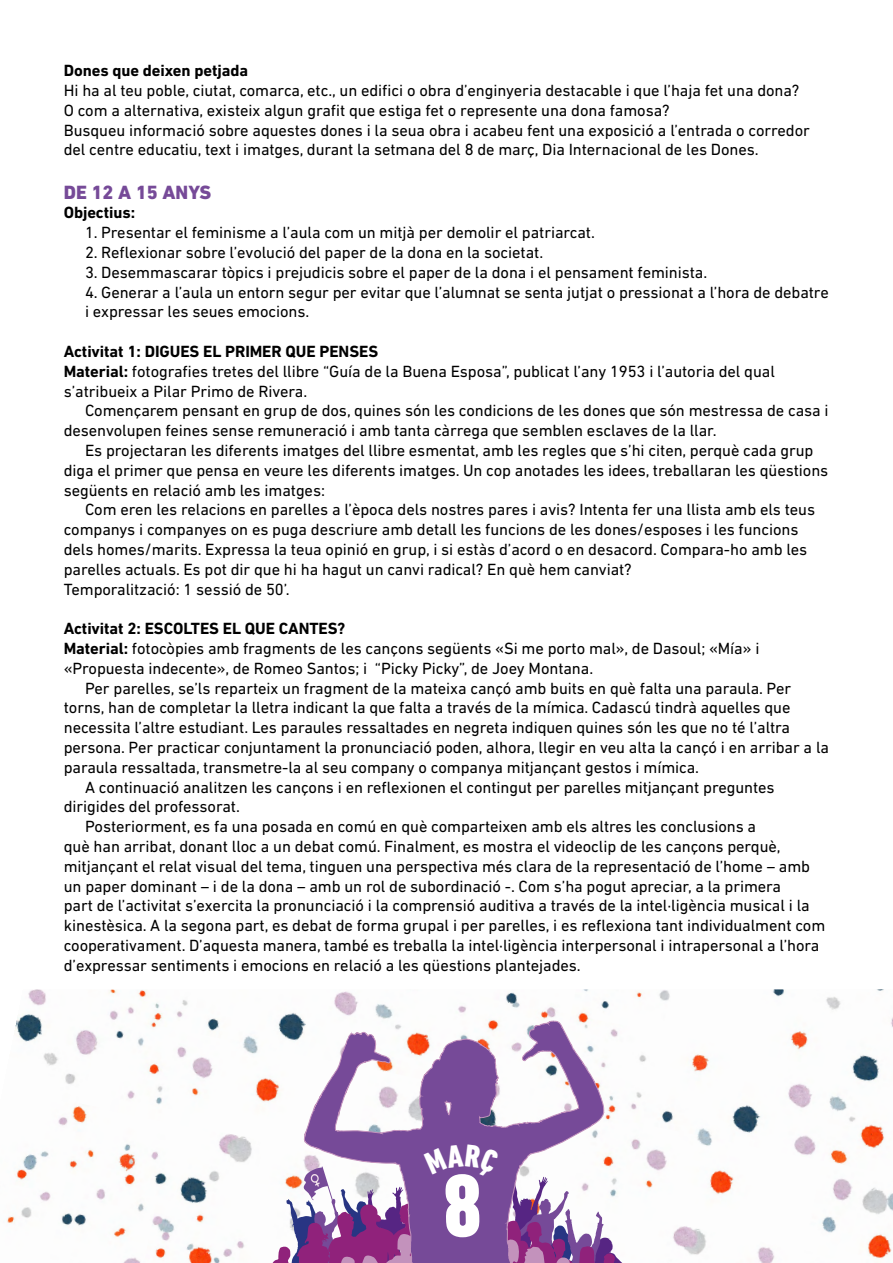
<style>
.page{position:relative;width:893px;height:1263px;background:#fff}
.page>*{position:absolute;margin:0;border:0;box-sizing:border-box;transform-origin:0 0}
.t1{font:800 19.5px "DIN Next LT Pro";color:#764a98}
.t2{font:16.5px/19.8px "DIN Next LT Pro";letter-spacing:-.005em;color:#000}
.t3{font:700 16.5px "DIN Next LT Pro";letter-spacing:-.005em;color:#000}
.s1{font-weight:700}
</style>
<div class="page">
<img style="left:7px;top:989px;width:886px;height:274px">
<svg style="left:304px;top:1020px;width:300px;height:124px"></svg>
<svg style="left:260px;top:1144px;width:369px;height:119px"></svg>
<p class="t3" style="left:64px;top:61px;width:186px">Dones que deixen petjada</p>
<p class="t2" style="left:64px;top:80px;width:748px">Hi ha al teu poble, ciutat, comarca, etc., un edifici o obra d’enginyeria destacable i que l’haja fet una dona?<br>O com a alternativa, existeix algun grafit que estiga fet o represente una dona famosa?<br>Busqueu informació sobre aquestes dones i la seua obra i acabeu fent una exposició a l’entrada o corredor del centre educatiu, text i imatges, durant la setmana del 8 de març, Dia Internacional de les Dones.</p>
<p class="t1" style="left:64px;top:180px;width:149px">DE 12 A 15 ANYS</p>
<p class="t3" style="left:64px;top:203px;width:73px">Objectius:</p>
<p class="t2" style="left:85px;top:222px;width:511px">1. Presentar el feminisme a l’aula com un mitjà per demolir el patriarcat.</p>
<p class="t2" style="left:85px;top:242px;width:460px">2. Reflexionar sobre l’evolució del paper de la dona en la societat.</p>
<p class="t2" style="left:85px;top:262px;width:624px">3. Desemmascarar tòpics i prejudicis sobre el paper de la dona i el pensament feminista.</p>
<p class="t2" style="left:85px;top:282px;width:745px">4. Generar a l’aula un entorn segur per evitar que l’alumnat se senta jutjat o pressionat a l’hora de debatre i expressar les seues emocions.</p>
<p class="t2" style="left:64px;top:341px;width:713px"><span class="s1">Activitat 1: DIGUES EL PRIMER QUE PENSES<br>Material:</span> fotografies tretes del llibre “Guía de la Buena Esposa”, publicat l’any 1953 i l’autoria del qual s’atribueix a Pilar Primo de Rivera.</p>
<p class="t2" style="left:64px;top:401px;width:766px;text-indent:21px">Començarem pensant en grup de dos, quines són les condicions de les dones que són mestressa de casa i desenvolupen feines sense remuneració i amb tanta càrrega que semblen esclaves de la llar.</p>
<p class="t2" style="left:64px;top:440px;width:766px;text-indent:21px">Es projectaran les diferents imatges del llibre esmentat, amb les regles que s’hi citen, perquè cada grup diga el primer que pensa en veure les diferents imatges. Un cop anotades les idees, treballaran les qüestions següents en relació amb les imatges:</p>
<p class="t2" style="left:64px;top:500px;width:753px;text-indent:21px">Com eren les relacions en parelles a l’època dels nostres pares i avis? Intenta fer una llista amb els teus companys i companyes on es puga descriure amb detall les funcions de les dones/esposes i les funcions dels homes/marits. Expressa la teua opinió en grup, i si estàs d’acord o en desacord. Compara-ho amb les parelles actuals. Es pot dir que hi ha hagut un canvi radical? En què hem canviat?<br>Temporalització: 1 sessió de 50’.</p>
<p class="t2" style="left:64px;top:618px;width:697px"><span class="s1">Activitat 2: ESCOLTES EL QUE CANTES?<br>Material:</span> fotocòpies amb fragments de les cançons següents «Si me porto mal», de Dasoul; «Mía» i «Propuesta indecente», de Romeo Santos; i “Picky Picky”, de Joey Montana.</p>
<p class="t2" style="left:85px;top:678px;width:708px">Per parelles, se’ls reparteix un fragment de la mateixa cançó amb buits en què falta una paraula. Per</p>
<p class="t2" style="left:64px;top:698px;width:728px">torns, han de completar la lletra indicant la que falta a través de la mímica. Cadascú tindrà aquelles que</p>
<p class="t2" style="left:64px;top:717px;width:728px">necessita l’altre estudiant. Les paraules ressaltades en negreta indiquen quines són les que no té l’altra</p>
<p class="t2" style="left:64px;top:737px;width:767px">persona. Per practicar conjuntament la pronunciació poden, alhora, llegir en veu alta la cançó i en arribar a la</p>
<p class="t2" style="left:64px;top:757px;width:637px">paraula ressaltada, transmetre-la al seu company o companya mitjançant gestos i mímica.</p>
<p class="t2" style="left:85px;top:777px;width:691px">A continuació analitzen les cançons i en reflexionen el contingut per parelles mitjançant preguntes</p>
<p class="t2" style="left:64px;top:797px;width:178px">dirigides del professorat.</p>
<p class="t2" style="left:85px;top:816px;width:673px">Posteriorment, es fa una posada en comú en què comparteixen amb els altres les conclusions a</p>
<p class="t2" style="left:64px;top:836px;width:718px">què han arribat, donant lloc a un debat comú. Finalment, es mostra el videoclip de les cançons perquè,</p>
<p class="t2" style="left:64px;top:856px;width:748px">mitjançant el relat visual del tema, tinguen una perspectiva més clara de la representació de l’home – amb</p>
<p class="t2" style="left:64px;top:876px;width:719px">un paper dominant – i de la dona – amb un rol de subordinació -. Com s’ha pogut apreciar, a la primera</p>
<p class="t2" style="left:64px;top:896px;width:747px">part de l’activitat s’exercita la pronunciació i la comprensió auditiva a través de la intel·ligència musical i la</p>
<p class="t2" style="left:64px;top:915px;width:763px">kinestèsica. A la segona part, es debat de forma grupal i per parelles, i es reflexiona tant individualment com</p>
<p class="t2" style="left:64px;top:935px;width:757px">cooperativament. D’aquesta manera, també es treballa la intel·ligència interpersonal i intrapersonal a l’hora</p>
<p class="t2" style="left:64px;top:955px;width:518px">d’expressar sentiments i emocions en relació a les qüestions plantejades.</p>
</div>
